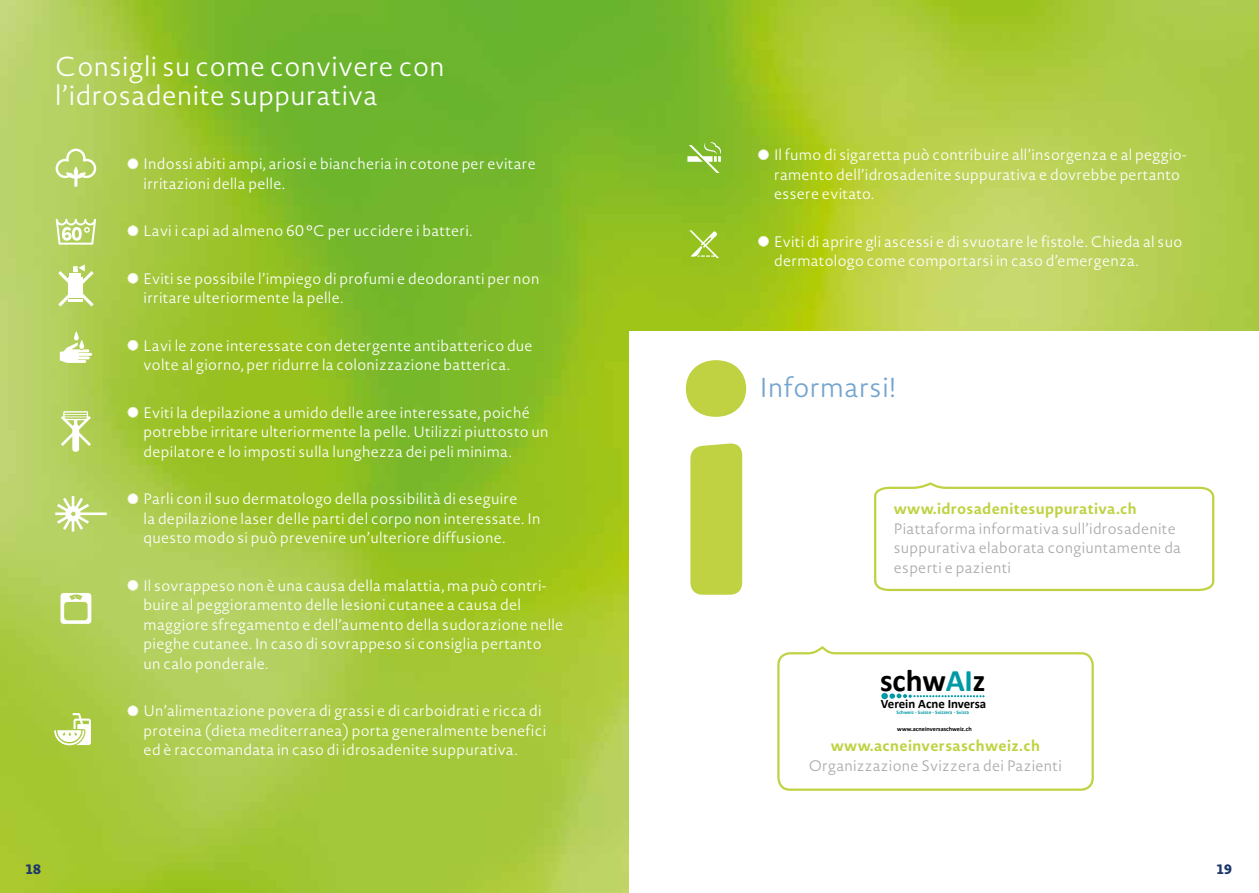
<style>
.page{position:relative;width:1259px;height:893px;background:#fff}
.page>*{position:absolute;margin:0;border:0;box-sizing:border-box;transform-origin:0 0}
.t1{font:700 31.5px "Calibri";color:#000}
.t2{font:300 27px/28.5px "Novel Sans Rd Pro";letter-spacing:.02em;color:#fff}
.t3{font:300 27px "Novel Sans Rd Pro";letter-spacing:.02em;color:#75a4ce}
.t4{font:300 15px/19.5px "Novel Sans Rd Pro";letter-spacing:.02em;color:#fff}
.t5{font:300 15px/19.5px "Novel Sans Rd Pro";letter-spacing:.02em;color:#aaa}
.t6{font:700 15px "Novel Sans Rd Pro";letter-spacing:.02em;color:#c0d242}
.t7{font:800 13.5px "Novel Sans Rd Pro";color:#1f386c}
.t8{font:700 12.9px "Calibri";color:#000}
.t9{font:700 6.3px "Calibri";color:#000}
.t10{font:700 5.25px "Calibri";color:#009aa6}
.s1{color:#009aa6}
</style>
<div class="page">
<img style="left:0;top:0;width:1259px;height:893px">
<svg style="left:128px;top:158px;width:10px;height:11px"></svg>
<div style="left:128px;top:159px;width:10px;height:10px;background:#fff;border-radius:50%"></div>
<svg style="left:128px;top:225px;width:10px;height:11px"></svg>
<div style="left:128px;top:226px;width:10px;height:10px;background:#fff;border-radius:50%"></div>
<svg style="left:128px;top:273px;width:10px;height:11px"></svg>
<div style="left:128px;top:273px;width:10px;height:10px;background:#fff;border-radius:50%"></div>
<svg style="left:128px;top:340px;width:10px;height:11px"></svg>
<div style="left:128px;top:340px;width:10px;height:10px;background:#fff;border-radius:50%"></div>
<svg style="left:128px;top:407px;width:10px;height:11px"></svg>
<div style="left:128px;top:407px;width:10px;height:10px;background:#fff;border-radius:50%"></div>
<svg style="left:128px;top:493px;width:10px;height:11px"></svg>
<div style="left:128px;top:494px;width:10px;height:10px;background:#fff;border-radius:50%"></div>
<svg style="left:128px;top:580px;width:10px;height:11px"></svg>
<div style="left:128px;top:580px;width:10px;height:10px;background:#fff;border-radius:50%"></div>
<svg style="left:128px;top:705px;width:10px;height:11px"></svg>
<div style="left:128px;top:706px;width:10px;height:10px;background:#fff;border-radius:50%"></div>
<svg style="left:758px;top:149px;width:11px;height:11px"></svg>
<div style="left:758px;top:150px;width:10px;height:10px;background:#fff;border-radius:50%"></div>
<svg style="left:758px;top:236px;width:11px;height:11px"></svg>
<div style="left:758px;top:236px;width:10px;height:10px;background:#fff;border-radius:50%"></div>
<svg style="left:56px;top:149px;width:40px;height:38px"></svg>
<svg style="left:56px;top:219px;width:40px;height:26px"></svg>
<svg style="left:61px;top:411px;width:30px;height:41px"></svg>
<svg style="left:55px;top:496px;width:52px;height:35px"></svg>
<svg style="left:60px;top:592px;width:31px;height:32px"></svg>
<svg style="left:60px;top:331px;width:32px;height:32px"></svg>
<svg style="left:58px;top:264px;width:36px;height:42px"></svg>
<svg style="left:687px;top:142px;width:36px;height:31px"></svg>
<svg style="left:689px;top:230px;width:30px;height:28px"></svg>
<svg style="left:54px;top:713px;width:37px;height:32px"></svg>
<div style="left:629px;top:331px;width:630px;height:562px;background:#fff"></div>
<svg style="left:874px;top:483px;width:341px;height:109px"></svg>
<svg style="left:686px;top:360px;width:60px;height:235px"></svg>
<svg style="left:777px;top:647px;width:317px;height:144px"></svg>
<div style="left:874px;top:668px;width:119px;height:48px;background:#fff"></div>
<div style="left:881px;top:693px;width:7px;height:6px;background:#009aa6;border-radius:50%"></div>
<svg style="left:889px;top:693px;width:95px;height:6px"></svg>
<h2 class="t2" style="left:55px;top:52px;width:391px">Consigli su come convivere con l’idrosadenite suppurativa</h2>
<p class="t4" style="left:144px;top:154px;width:394px">Indossi abiti ampi, ariosi e biancheria in cotone per evitare irritazioni della pelle.</p>
<p class="t4" style="left:144px;top:221px;width:330px">Lavi i capi ad almeno 60 °C per uccidere i batteri.</p>
<p class="t4" style="left:144px;top:268px;width:397px">Eviti se possibile l’impiego di profumi e deodoranti per non irritare ulteriormente la pelle.</p>
<p class="t4" style="left:144px;top:335px;width:391px">Lavi le zone interessate con detergente antibatterico due volte al giorno, per ridurre la colonizzazione batterica.</p>
<p class="t4" style="left:144px;top:402px;width:406px">Eviti la depilazione a umido delle aree interessate, poiché potrebbe irritare ulteriormente la pelle. Utilizzi piuttosto un depilatore e lo imposti sulla lunghezza dei peli minima.</p>
<p class="t4" style="left:144px;top:489px;width:398px">Parli con il suo dermatologo della possibilità di eseguire<br>la depilazione laser delle parti del corpo non interessate. In questo modo si può prevenire un’ulteriore diffusione.</p>
<p class="t4" style="left:144px;top:575px;width:421px">Il sovrappeso non è una causa della malattia, ma può contri&shy;buire al peggioramento delle lesioni cutanee a causa del maggiore sfregamento e dell’aumento della sudorazione nelle pieghe cutanee. In caso di sovrappeso si consiglia pertanto<br>un calo ponderale.</p>
<p class="t4" style="left:144px;top:701px;width:404px">Un’alimentazione povera di grassi e di carboidrati e ricca di proteina (dieta mediterranea) porta generalmente benefici ed è raccomandata in caso di idrosadenite suppurativa.</p>
<p class="t7" style="left:26px;top:859px;width:17px">18</p>
<p class="t4" style="left:774px;top:145px;width:414px">Il fumo di sigaretta può contribuire all’insorgenza e al peggio&shy;ramento dell’idrosadenite suppurativa e dovrebbe pertanto essere evitato.</p>
<p class="t4" style="left:774px;top:231px;width:409px">Eviti di aprire gli ascessi e di svuotare le fistole. Chieda al suo dermatologo come comportarsi in caso d’emergenza.</p>
<h2 class="t3" style="left:759px;top:368px;width:138px">Informarsi!</h2>
<p class="t6" style="left:894px;top:498px;width:244px">www.idrosadenitesuppurativa.ch</p>
<p class="t5" style="left:894px;top:519px;width:289px">Piattaforma informativa sull’idrosadenite suppurativa elaborata congiuntamente da esperti e pazienti</p>
<h1 class="t1" style="left:880px;top:660px;width:107px">schw<span class="s1">AI</span>z</h1>
<p class="t8" style="left:881px;top:696px;width:107px">Verein Acne Inversa</p>
<p class="t10" style="left:896px;top:709px;width:74px">Schweiz - Suisse - Svizzera - Svizra</p>
<p class="t9" style="left:897px;top:724px;width:76px">www.acneinversaschweiz.ch</p>
<p class="t6" style="left:831px;top:735px;width:211px">www.acneinversaschweiz.ch</p>
<p class="t5" style="left:809px;top:756px;width:255px">Organizzazione Svizzera dei Pazienti</p>
<p class="t7" style="left:1216px;top:859px;width:17px">19</p>
</div>
